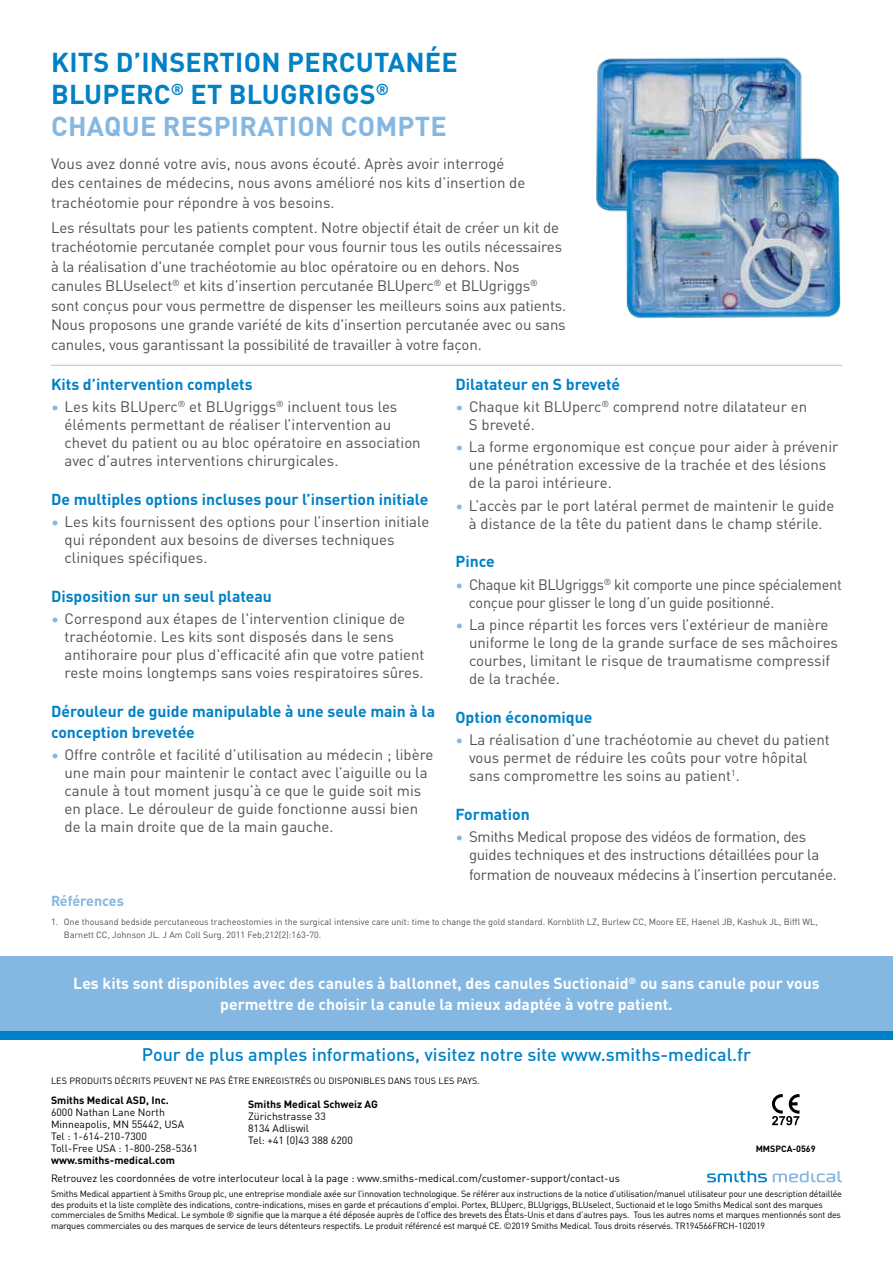
<style>
.page{position:relative;width:893px;height:1263px;background:#fff}
.page>*{position:absolute;margin:0;border:0;box-sizing:border-box;transform-origin:0 0}
.t1{font:700 27px/32.4px "DINOT";letter-spacing:.01em;color:#0081c6}
.t2{font:500 18px "DINOT";color:#0081c6}
.t3{font:700 15.75px/21px "DINOT";color:#0081c6}
.t4{font:700 15.75px/21px "DINOT";color:#fff;text-align:center}
.t5{font:15px/18px "DINOT";color:#505051}
.t6{font:15px/18px "DINOT";letter-spacing:-.02em;color:#505051}
.t7{font:700 14.25px "DINOT";color:#84b7e1}
.t8{font:10.5px/12px "DINOT";color:#000}
.t9{font:700 10.5px "DINOT";color:#000}
.t10{font:9px/10.5px "DINOT";letter-spacing:-.02em;color:#000}
.t11{font:9px/13.5px "DINOT";color:#505051}
.t12{font:9px "DINOT";letter-spacing:.01em;color:#000}
.t13{font:700 9px "DINOT";color:#000}
.s1{color:#84b7e1}
</style>
<div class="page">
<svg style="left:707px;top:1171px;width:60px;height:11px"></svg>
<svg style="left:773px;top:1171px;width:69px;height:11px"></svg>
<div style="left:0;top:957px;width:893px;height:74px;background:#84b7e1"></div>
<div style="left:0;top:1031px;width:893px;height:8px;background:#0081c6"></div>
<svg style="left:772px;top:1094px;width:27px;height:31px"></svg>
<hr style="left:51px;top:365px;width:791px;height:1px;background:#adafb2">
<img style="left:596px;top:57px;width:206px;height:155px">
<img style="left:617px;top:150px;width:224px;height:169px">
<h1 class="t1" style="left:51px;top:44px;width:408px">KITS D’INSERTION PERCUTANÉE<br>BLUPERC<sup>®</sup> ET BLUGRIGGS<sup>®<br></sup><span class="s1">CHAQUE RESPIRATION COMPTE</span></h1>
<p class="t5" style="left:51px;top:153px;width:476px;line-height:19.5px">Vous avez donné votre avis, nous avons écouté. Après avoir interrogé des centaines de médecins, nous avons amélioré nos kits d’insertion de trachéotomie pour répondre à vos besoins.</p>
<p class="t5" style="left:51px;top:216px;width:517px;line-height:19.5px">Les résultats pour les patients comptent. Notre objectif était de créer un kit de trachéotomie percutanée complet pour vous fournir tous les outils nécessaires à la réalisation d'une trachéotomie au bloc opératoire ou en dehors. Nos canules BLUselect<sup>®</sup> et kits d’insertion percutanée BLUperc<sup>®</sup> et BLUgriggs<sup>® </sup>sont conçus pour vous permettre de dispenser les meilleurs soins aux patients.<br>Nous proposons une grande variété de kits d'insertion percutanée avec ou sans canules, vous garantissant la possibilité de travailler à votre façon.</p>
<p class="t3" style="left:51px;top:373px;width:203px">Kits d’intervention complets</p>
<p class="t5" style="left:65px;top:397px;width:358px;text-indent:-14px"><span class="s1">•</span> Les kits BLUperc<sup>®</sup> et BLUgriggs<sup>®</sup> incluent tous les éléments permettant de réaliser l’intervention au chevet du patient ou au bloc opératoire en association avec d’autres interventions chirurgicales.</p>
<p class="t3" style="left:51px;top:488px;width:379px">De multiples options incluses pour l’insertion initiale</p>
<p class="t5" style="left:65px;top:512px;width:366px;text-indent:-14px"><span class="s1">•</span> Les kits fournissent des options pour l’insertion initiale qui répondent aux besoins de diverses techniques cliniques spécifiques.</p>
<p class="t3" style="left:51px;top:585px;width:222px">Disposition sur un seul plateau</p>
<p class="t5" style="left:65px;top:609px;width:361px;text-indent:-14px"><span class="s1">•</span> Correspond aux étapes de l'intervention clinique de trachéotomie. Les kits sont disposés dans le sens antihoraire pour plus d'efficacité afin que votre patient reste moins longtemps sans voies respiratoires sûres.</p>
<p class="t3" style="left:51px;top:700px;width:386px">Dérouleur de guide manipulable à une seule main à la conception brevetée</p>
<p class="t5" style="left:65px;top:745px;width:370px;text-indent:-14px"><span class="s1">•</span> Offre contrôle et facilité d’utilisation au médecin ; libère une main pour maintenir le contact avec l’aiguille ou la canule à tout moment jusqu’à ce que le guide soit mis en place. Le dérouleur de guide fonctionne aussi bien de la main droite que de la main gauche.</p>
<p class="t3" style="left:455px;top:373px;width:166px">Dilatateur en S breveté</p>
<p class="t5" style="left:469px;top:397px;width:340px;text-indent:-13px"><span class="s1">•</span> Chaque kit BLUperc<sup>®</sup> comprend notre dilatateur en<br>S breveté.</p>
<p class="t5" style="left:469px;top:437px;width:371px;text-indent:-14px"><span class="s1">•</span> La forme ergonomique est conçue pour aider à prévenir une pénétration excessive de la trachée et des lésions de la paroi intérieure.</p>
<p class="t5" style="left:455px;top:495px;width:380px;text-align:center"><span class="s1">•</span> L’accès par le port latéral permet de maintenir le guide à distance de la tête du patient dans le champ stérile.</p>
<p class="t3" style="left:455px;top:550px;width:41px">Pince</p>
<p class="t6" style="left:469px;top:574px;width:374px;text-indent:-13px"><span class="s1">•</span> Chaque kit BLUgriggs<sup>®</sup> kit comporte une pince spécialement conçue pour glisser le long d’un guide positionné.</p>
<p class="t5" style="left:469px;top:615px;width:371px;text-indent:-14px"><span class="s1">•</span> La pince répartit les forces vers l’extérieur de manière uniforme le long de la grande surface de ses mâchoires courbes, limitant le risque de traumatisme compressif de la trachée.</p>
<p class="t3" style="left:455px;top:705px;width:138px">Option économique</p>
<p class="t5" style="left:469px;top:730px;width:362px;text-indent:-14px"><span class="s1">•</span> La réalisation d’une trachéotomie au chevet du patient vous permet de réduire les coûts pour votre hôpital sans compromettre les soins au patient<sup>1</sup>.</p>
<p class="t3" style="left:455px;top:802px;width:76px">Formation</p>
<p class="t6" style="left:469px;top:827px;width:352px;text-indent:-14px"><span class="s1">•</span> Smiths Medical propose des vidéos de formation, des guides techniques et des instructions détaillées pour la</p>
<p class="t6" style="left:469px;top:864px;width:369px">formation de nouveaux médecins à l’insertion percutanée.</p>
<p class="t7" style="left:51px;top:889px;width:74px">Références</p>
<p class="t11" style="left:64px;top:914px;width:755px;text-indent:-13px">1. One thousand bedside percutaneous tracheostomies in the surgical intensive care unit: time to change the gold standard. Kornblith LZ, Burlew CC, Moore EE, Haenel JB, Kashuk JL, Biffl WL,<br>Barnett CC, Johnson JL. J Am Coll Surg. 2011 Feb;212(2):163-70.</p>
<p class="t4" style="left:73px;top:972px;width:748px">Les kits sont disponibles avec des canules à ballonnet, des canules Suctionaid<sup>®</sup> ou sans canule pour vous permettre de choisir la canule la mieux adaptée à votre patient.</p>
<p class="t2" style="left:142px;top:1040px;width:611px">Pour de plus amples informations, visitez notre site www.smiths-medical.fr</p>
<p class="t12" style="left:51px;top:1073px;width:430px">LES PRODUITS DÉCRITS PEUVENT NE PAS ÊTRE ENREGISTRÉS OU DISPONIBLES DANS TOUS LES PAYS.</p>
<p class="t9" style="left:51px;top:1092px;width:119px">Smiths Medical ASD, Inc.</p>
<p class="t8" style="left:51px;top:1106px;width:148px">6000 Nathan Lane North<br>Minneapolis, MN 55442, USA<br>Tel : 1-614-210-7300<br>Toll-Free USA : 1-800-258-5361</p>
<p class="t9" style="left:51px;top:1152px;width:125px">www.smiths-medical.com</p>
<p class="t8" style="left:51px;top:1171px;width:570px">Retrouvez les coordonnées de votre interlocuteur local à la page : www.smiths-medical.com/customer-support/contact-us</p>
<p class="t10" style="left:51px;top:1188px;width:792px">Smiths Medical appartient à Smiths Group plc, une entreprise mondiale axée sur l’innovation technologique. Se référer aux instructions de la notice d’utilisation/manuel utilisateur pour une description détaillée des produits et la liste complète des indications, contre-indications, mises en garde et précautions d’emploi. Portex, BLUperc, BLUgriggs, BLUselect, Suctionaid et le logo Smiths Medical sont des marques commerciales de Smiths Medical. Le symbole ® signifie que la marque a été déposée auprès de l’office des brevets des États-Unis et dans d’autres pays. Tous les autres noms et marques mentionnés sont des marques commerciales ou des marques de service de leurs détenteurs respectifs. Le produit référencé est marqué CE. ©2019 Smiths Medical. Tous droits réservés. TR194566FRCH-102019</p>
<p class="t9" style="left:248px;top:1095px;width:131px">Smiths Medical Schweiz AG</p>
<p class="t8" style="left:248px;top:1109px;width:106px">Zürichstrasse 33<br>8134 Adliswil<br>Tel: +41 (0)43 388 6200</p>
<p class="t13" style="left:756px;top:1142px;width:62px">MMSPCA-0569</p>
</div>
